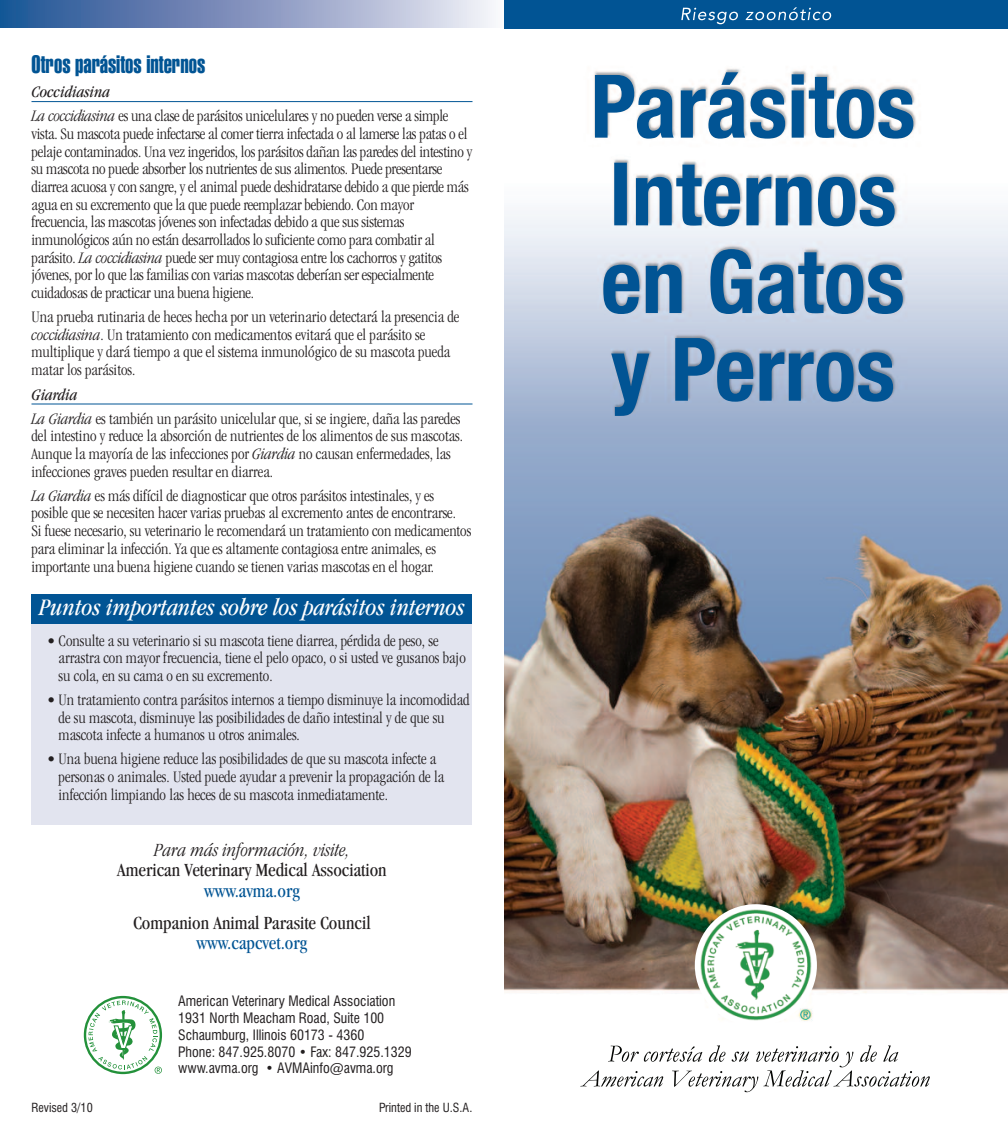
<style>
.page{position:relative;width:1008px;height:1134px;background:#fff}
.page>*{position:absolute;margin:0;border:0;box-sizing:border-box;transform-origin:0 0}
.t1{font:italic condensed 24.5px "Garamond";color:#fff}
.t2{font:24.5px "Swiss 911 BT Extra Compressed";color:#015494}
.t3{font:condensed 19.25px "Garamond";color:#231f20}
.t4{font:condensed 19.25px "Garamond";color:#015494}
.t5{font:italic 300 condensed 19.25px "Garamond";color:#231f20}
.t6{font:300 condensed 16.62px/17.7px "Garamond";letter-spacing:-.005em;color:#231f20}
.t7{font:condensed 14px/16.8px "Swiss 721 BT";color:#231f20}
.t8{font:condensed 12.25px "Swiss 721 BT";color:#231f20}
.s1{font-weight:400;font-style:italic}
.s2{font-style:italic}
</style>
<div class="page">
<div style="left:0;top:0;width:504px;height:28px;background:linear-gradient(to right,#1d4b90,#f3ecf5)"></div>
<img style="left:504px;top:28px;width:504px;height:1065px">
<img style="left:695px;top:904px;width:122px;height:122px;border-radius:50%">
<div style="left:504px;top:0;width:504px;height:28px;background:#015494"></div>
<img style="left:681px;top:7px;width:151px;height:17px">
<img style="left:608px;top:1046px;width:43px;height:16px">
<svg style="left:889px;top:1052px;width:9px;height:10px"></svg>
<img style="left:580px;top:1071px;width:36px;height:16px">
<img style="left:884px;top:1071px;width:28px;height:16px">
<img style="left:595px;top:72px;width:190px;height:67px">
<img style="left:614px;top:163px;width:281px;height:63px">
<img style="left:603px;top:249px;width:259px;height:65px">
<img style="left:611px;top:338px;width:282px;height:78px">
<div style="left:84px;top:996px;width:78px;height:78px;border:2px solid #23913a;border-radius:50%"></div>
<svg style="left:88px;top:1001px;width:74px;height:73px"></svg>
<hr style="left:32px;top:101px;width:440px;height:1px;background:#015494">
<hr style="left:32px;top:404px;width:440px;height:1px;background:#015494">
<div style="left:32px;top:594px;width:440px;height:231px;background:#e2e4ef"></div>
<div style="left:32px;top:594px;width:440px;height:29px;background:#015494"></div>
<h1 class="t2" style="left:32px;top:55px;width:175px">Otros parásitos internos</h1>
<p class="t6" style="left:32px;top:81px;width:418px;line-height:24px"><span class="s1">Coccidiasina<br></span><span class="s2">La coccidiasina</span> es una clase de parásitos unicelulares y no pueden verse a simple</p>
<p class="t6" style="left:31px;top:126px;width:442px">vista. Su mascota puede infectarse al comer tierra infectada o al lamerse las patas o el pelaje contaminados. Una vez ingeridos, los parásitos dañan las paredes del intestino y su mascota no puede absorber los nutrientes de sus alimentos. Puede presentarse diarrea acuosa y con sangre, y el animal puede deshidratarse debido a que pierde más agua en su excremento que la que puede reemplazar bebiendo. Con mayor frecuencia, las mascotas jóvenes son infectadas debido a que sus sistemas inmunológicos aún no están desarrollados lo suficiente como para combatir al parásito. <span class="s2">La coccidiasina</span> puede ser muy contagiosa entre los cachorros y gatitos jóvenes, por lo que las familias con varias mascotas deberían ser especialmente cuidadosas de practicar una buena higiene.</p>
<p class="t6" style="left:32px;top:309px;width:429px">Una prueba rutinaria de heces hecha por un veterinario detectará la presencia de <span class="s2">coccidiasina</span>. Un tratamiento con medicamentos evitará que el parásito se multiplique y dará tiempo a que el sistema inmunológico de su mascota pueda matar los parásitos.</p>
<p class="t6" style="left:32px;top:384px;width:431px;line-height:24px"><span class="s1">Giardia<br></span><span class="s2">La Giardia</span> es también un parásito unicelular que, si se ingiere, daña las paredes</p>
<p class="t6" style="left:32px;top:429px;width:433px">del intestino y reduce la absorción de nutrientes de los alimentos de sus mascotas.<br>Aunque la mayoría de las infecciones por <span class="s2">Giardia</span> no causan enfermedades, las infecciones graves pueden resultar en diarrea.</p>
<p class="t6" style="left:31px;top:488px;width:441px"><span class="s2">La Giardia</span> es más difícil de diagnosticar que otros parásitos intestinales, y es posible que se necesiten hacer varias pruebas al excremento antes de encontrarse.<br>Si fuese necesario, su veterinario le recomendará un tratamiento con medicamentos para eliminar la infección. Ya que es altamente contagiosa entre animales, es importante una buena higiene cuando se tienen varias mascotas en el hogar.</p>
<h1 class="t1" style="left:39px;top:598px;width:427px">Puntos importantes sobre los parásitos internos</h1>
<p class="t6" style="left:59px;top:633px;width:409px;text-indent:-11px">• Consulte a su veterinario si su mascota tiene diarrea, pérdida de peso, se arrastra con mayor frecuencia, tiene el pelo opaco, o si usted ve gusanos bajo su cola, en su cama o en su excremento.</p>
<p class="t6" style="left:59px;top:692px;width:413px;text-indent:-11px">• Un tratamiento contra parásitos internos a tiempo disminuye la incomodidad de su mascota, disminuye las posibilidades de daño intestinal y de que su mascota infecte a humanos u otros animales.</p>
<p class="t6" style="left:59px;top:751px;width:387px;text-indent:-11px">• Una buena higiene reduce las posibilidades de que su mascota infecte a personas o animales. Usted puede ayudar a prevenir la propagación de la infección limpiando las heces de su mascota inmediatamente.</p>
<p class="t5" style="left:154px;top:843px;width:197px">Para más información, visite,</p>
<p class="t3" style="left:117px;top:863px;width:271px">American Veterinary Medical Association</p>
<p class="t4" style="left:204px;top:883px;width:97px">www.avma.org</p>
<p class="t3" style="left:133px;top:916px;width:239px">Companion Animal Parasite Council</p>
<p class="t4" style="left:197px;top:936px;width:112px">www.capcvet.org</p>
<p class="t7" style="left:178px;top:994px;width:235px">American Veterinary Medical Association 1931 North Meacham Road, Suite 100<br>Schaumburg, Illinois 60173 - 4360<br>Phone: 847.925.8070 • Fax: 847.925.1329 www.avma.org • AVMAinfo@avma.org</p>
<p class="t8" style="left:32px;top:1103px;width:63px">Revised 3/10</p>
<p class="t8" style="left:379px;top:1103px;width:95px">Printed in the U.S.A.</p>
</div>
